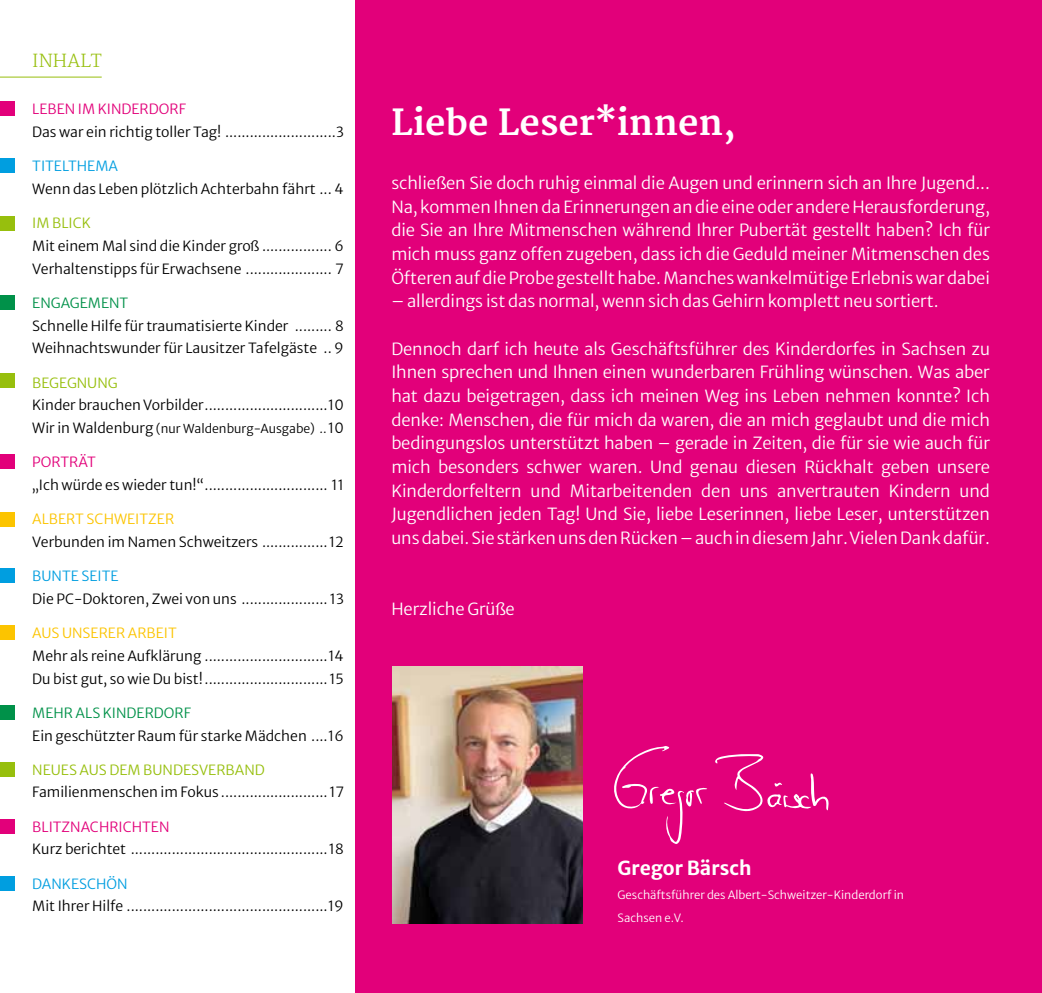
<style>
.page{position:relative;width:1042px;height:993px;background:#fff}
.page>*{position:absolute;margin:0;border:0;box-sizing:border-box;transform-origin:0 0}
.t1{font:700 35px "Merriweather";color:#fff}
.t2{font:700 19.25px "Merriweather Sans";color:#fff}
.t3{font:300 17.5px "Merriweather";color:#97bf0d}
.t4{font:300 16.62px/23.6px "Merriweather Sans";letter-spacing:-.005em;color:#fff;text-align:justify}
.t5{font:300 14px/22.8px "Merriweather Sans";color:#000}
.t6{font:300 14px "Merriweather Sans";color:#e2007a}
.t7{font:300 14px "Merriweather Sans";color:#97bf0d}
.t8{font:300 14px "Merriweather Sans";color:#fcc400}
.t9{font:300 14px "Merriweather Sans";color:#009ee0}
.t10{font:300 14px "Merriweather Sans";color:#009149}
.t11{font:300 12.25px "Merriweather Sans";color:#000}
.t12{font:300 11.38px/23.6px "Merriweather Sans";color:#fff}
.s1{font-size:14px}
</style>
<div class="page">
<div style="left:355px;top:0;width:687px;height:992px;background:#e2007a"></div>
<hr style="left:0;top:77px;width:102px;height:1px;background:#97bf0d">
<div style="left:0;top:101px;width:15px;height:15px;background:#e2007a"></div>
<img style="left:392px;top:666px;width:191px;height:257px">
<div style="left:0;top:158px;width:15px;height:15px;background:#009ee0"></div>
<div style="left:0;top:216px;width:15px;height:15px;background:#97bf0d"></div>
<div style="left:0;top:294px;width:15px;height:15px;background:#009149"></div>
<div style="left:0;top:373px;width:15px;height:15px;background:#97bf0d"></div>
<div style="left:0;top:454px;width:15px;height:15px;background:#e2007a"></div>
<div style="left:0;top:511px;width:15px;height:15px;background:#fcc400"></div>
<div style="left:0;top:568px;width:15px;height:15px;background:#009ee0"></div>
<div style="left:0;top:624px;width:15px;height:15px;background:#fcc400"></div>
<div style="left:0;top:704px;width:15px;height:15px;background:#009149"></div>
<div style="left:0;top:761px;width:15px;height:15px;background:#97bf0d"></div>
<div style="left:0;top:819px;width:15px;height:14px;background:#e2007a"></div>
<div style="left:0;top:875px;width:15px;height:15px;background:#009ee0"></div>
<svg style="left:614px;top:746px;width:93px;height:98px"></svg>
<svg style="left:715px;top:754px;width:114px;height:57px"></svg>
<p class="t3" style="left:32px;top:51px;width:71px">INHALT</p>
<p class="t6" style="left:32px;top:97px;width:155px">LEBEN IM KINDERDORF</p>
<p class="t5" style="left:32px;top:119px;width:313px">Das war ein richtig toller Tag! ...........................3</p>
<p class="t9" style="left:32px;top:154px;width:87px">TITELTHEMA</p>
<p class="t5" style="left:32px;top:176px;width:313px">Wenn das Leben plötzlich Achterbahn fährt ... 4</p>
<p class="t7" style="left:32px;top:211px;width:60px">IM BLICK</p>
<p class="t5" style="left:32px;top:233px;width:313px">Mit einem Mal sind die Kinder groß ................. 6<br>Verhaltenstipps für Erwachsene ..................... 7</p>
<p class="t10" style="left:32px;top:290px;width:98px">ENGAGEMENT</p>
<p class="t5" style="left:32px;top:312px;width:313px">Schnelle Hilfe für traumatisierte Kinder ......... 8<br>Weihnachtswunder für Lausitzer Tafelgäste .. 9</p>
<p class="t7" style="left:32px;top:370px;width:87px">BEGEGNUNG</p>
<p class="t5" style="left:32px;top:392px;width:313px">Kinder brauchen Vorbilder..............................10</p>
<p class="t11" style="left:32px;top:418px;width:313px"><span class="s1">Wir in Waldenburg</span> (nur Waldenburg-Ausgabe) .. <span class="s1">10</span></p>
<p class="t6" style="left:32px;top:450px;width:65px">PORTRÄT</p>
<p class="t5" style="left:32px;top:472px;width:313px">„Ich würde es wieder tun!“.............................. 11</p>
<p class="t8" style="left:32px;top:506px;width:143px">ALBERT SCHWEITZER</p>
<p class="t5" style="left:32px;top:528px;width:313px">Verbunden im Namen Schweitzers ................12</p>
<p class="t9" style="left:32px;top:563px;width:88px">BUNTE SEITE</p>
<p class="t5" style="left:32px;top:585px;width:313px">Die PC-Doktoren, Zwei von uns ..................... 13</p>
<p class="t8" style="left:32px;top:620px;width:146px">AUS UNSERER ARBEIT</p>
<p class="t5" style="left:32px;top:642px;width:313px">Mehr als reine Aufklärung ..............................14<br>Du bist gut, so wie Du bist!.............................. 15</p>
<p class="t10" style="left:32px;top:700px;width:160px">MEHR ALS KINDERDORF</p>
<p class="t5" style="left:32px;top:722px;width:313px">Ein geschützter Raum für starke Mädchen ....16</p>
<p class="t7" style="left:32px;top:757px;width:234px">NEUES AUS DEM BUNDESVERBAND</p>
<p class="t5" style="left:32px;top:779px;width:313px">Familienmenschen im Fokus .......................... 17</p>
<p class="t6" style="left:32px;top:814px;width:139px">BLITZNACHRICHTEN</p>
<p class="t5" style="left:32px;top:836px;width:313px">Kurz berichtet ................................................18</p>
<p class="t9" style="left:32px;top:870px;width:97px">DANKESCHÖN</p>
<p class="t5" style="left:32px;top:892px;width:313px">Mit Ihrer Hilfe .................................................19</p>
<h1 class="t1" style="left:391px;top:102px;width:346px">Liebe Leser*innen,</h1>
<p class="t4" style="left:391px;top:169px;width:600px">schließen Sie doch ruhig einmal die Augen und erinnern sich an Ihre Jugend...<br>Na, kommen Ihnen da Erinnerungen an die eine oder andere Herausforderung, die Sie an Ihre Mitmenschen während Ihrer Pubertät gestellt haben? Ich für mich muss ganz offen zugeben, dass ich die Geduld meiner Mitmenschen des Öfteren auf die Probe gestellt habe. Manches wankelmütige Erlebnis war dabei</p>
<p class="t4" style="left:391px;top:287px;width:549px">– allerdings ist das normal, wenn sich das Gehirn komplett neu sortiert.</p>
<p class="t4" style="left:391px;top:335px;width:600px">Dennoch darf ich heute als Geschäftsführer des Kinderdorfes in Sachsen zu Ihnen sprechen und Ihnen einen wunderbaren Frühling wünschen. Was aber hat dazu beigetragen, dass ich meinen Weg ins Leben nehmen konnte? Ich denke: Menschen, die für mich da waren, die an mich geglaubt und die mich bedingungslos unterstützt haben – gerade in Zeiten, die für sie wie auch für mich besonders schwer waren. Und genau diesen Rückhalt geben unsere Kinderdorfeltern und Mitarbeitenden den uns anvertrauten Kindern und Jugendlichen jeden Tag! Und Sie, liebe Leserinnen, liebe Leser, unterstützen uns dabei. Sie stärken uns den Rücken – auch in diesem Jahr. Vielen Dank dafür.</p>
<p class="t4" style="left:391px;top:594px;width:125px">Herzliche Grüße</p>
<p class="t2" style="left:617px;top:850px;width:135px">Gregor Bärsch</p>
<p class="t12" style="left:617px;top:881px;width:288px">Geschäftsführer des Albert-Schweitzer-Kinderdorf in<br>Sachsen e. V.</p>
</div>
